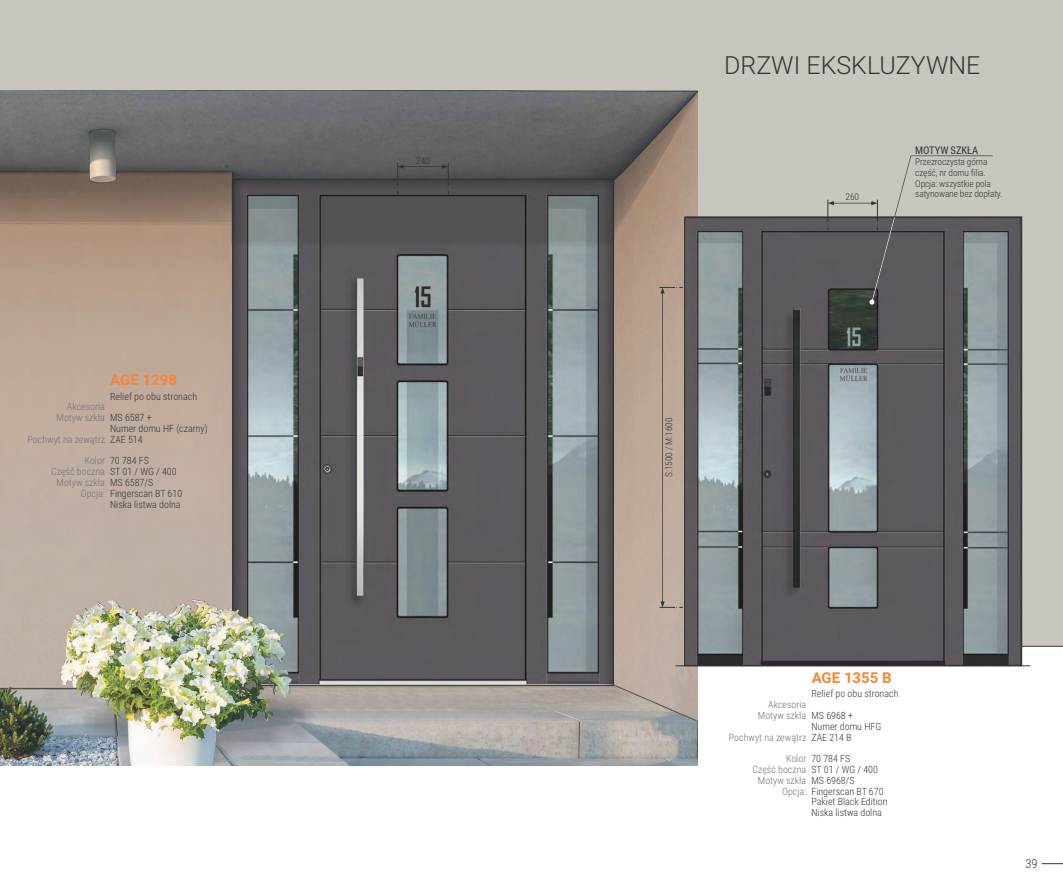
<style>
.page{position:relative;width:1063px;height:886px;background:#fff}
.page>*{position:absolute;margin:0;border:0;box-sizing:border-box;transform-origin:0 0}
.t1{font:300 25px "Roboto";color:#373435}
.t2{font:700 15px "Roboto";color:#f58634}
.t3{font:300 12.5px "Roboto Condensed";color:#373435}
.t4{font:10.62px "Roboto Condensed";letter-spacing:-.01em;color:#373435}
.t5{font:300 10px/10.8px "Roboto Condensed";color:#373435}
.t6{font:300 10px/10.8px "Roboto Condensed";color:#727376;text-align:right}
.t7{font:300 9.38px/10.8px "Roboto Condensed";letter-spacing:-.01em;color:#373435}
</style>
<div class="page">
<div style="left:0;top:0;width:1063px;height:646px;background:#c8c4be"></div>
<img style="left:0;top:91px;width:615px;height:674px">
<img style="left:615px;top:91px;width:82px;height:674px">
<img style="left:235px;top:247px;width:369px;height:437px">
<img style="left:604px;top:247px;width:9px;height:438px">
<img style="left:233px;top:179px;width:380px;height:1px">
<img style="left:232px;top:180px;width:381px;height:67px">
<hr style="left:697px;top:646px;width:366px;height:1px;background:#373435">
<svg style="left:1042px;top:863px;width:21px;height:1px"></svg>
<img style="left:61px;top:601px;width:231px;height:97px">
<svg style="left:397px;top:163px;width:52px;height:31px;background:#4f4e4f"></svg>
<svg style="left:323px;top:465px;width:9px;height:8px"></svg>
<div style="left:323px;top:464px;width:9px;height:9px;border:1px solid #373435;border-radius:50%"></div>
<hr style="left:676px;top:665px;width:354px;height:1px;background:#373435">
<svg style="left:659px;top:287px;width:24px;height:321px;background:#b8a596"></svg>
<svg style="left:683px;top:216px;width:340px;height:451px;background:#6a6b6f"></svg>
<svg style="left:828px;top:155px;width:165px;height:149px"></svg>
<h2 class="t2" style="left:110px;top:374px;width:68px">AGE 1298</h2>
<p class="t5" style="left:110px;top:386px;width:89px;line-height:21.6px">Relief po obu stronach<br>MS 6587 +</p>
<p class="t5" style="left:110px;top:424px;width:99px">Numer domu HF (czarny)<br>ZAE 514</p>
<p class="t5" style="left:110px;top:456px;width:74px">70 784 FS<br>ST 01 / WG / 400<br>MS 6587/S<br>Fingerscan BT 610<br>Niska listwa dolna</p>
<p class="t6" style="left:57px;top:402px;width:50px">Akcesoria<br>Motyw szkła</p>
<p class="t6" style="left:28px;top:429px;width:79px;line-height:21.6px">Pochwyt na zewątrz<br>Kolor</p>
<p class="t6" style="left:51px;top:467px;width:55px">Część boczna<br>Motyw szkła<br>Opcja:</p>
<p class="t7" style="left:416px;top:156px;width:15px">240</p>
<h1 class="t1" style="left:724px;top:55px;width:258px">DRZWI EKSKLUZYWNE</h1>
<p class="t7" style="left:846px;top:192px;width:15px">260</p>
<p class="t4" style="left:915px;top:146px;width:64px">MOTYW SZKŁA</p>
<p class="t7" style="left:915px;top:158px;width:89px">Przezroczysta górna część, nr domu filia.<br>Opcja: wszystkie pola satynowane bez dopłaty.</p>
<p class="t7" style="left:664px;top:477px;width:61px;rotate:-90deg">S:1500 / M:1600</p>
<h2 class="t2" style="left:812px;top:672px;width:82px">AGE 1355 B</h2>
<p class="t5" style="left:811px;top:684px;width:89px;line-height:21.6px">Relief po obu stronach<br>MS 6968 +</p>
<p class="t5" style="left:811px;top:722px;width:71px">Numer domu HFG<br>ZAE 214 B</p>
<p class="t5" style="left:811px;top:754px;width:78px">70 784 FS<br>ST 01 / WG / 400<br>MS 6968/S<br>Fingerscan BT 670<br>Pakiet Black Edition<br>Niska listwa dolna</p>
<p class="t6" style="left:758px;top:700px;width:50px">Akcesoria<br>Motyw szkła</p>
<p class="t6" style="left:729px;top:727px;width:79px;line-height:21.6px">Pochwyt na zewątrz<br>Kolor</p>
<p class="t6" style="left:753px;top:765px;width:55px">Część boczna<br>Motyw szkła<br>Opcja:</p>
<p class="t3" style="left:1025px;top:858px;width:14px">39</p>
</div>
